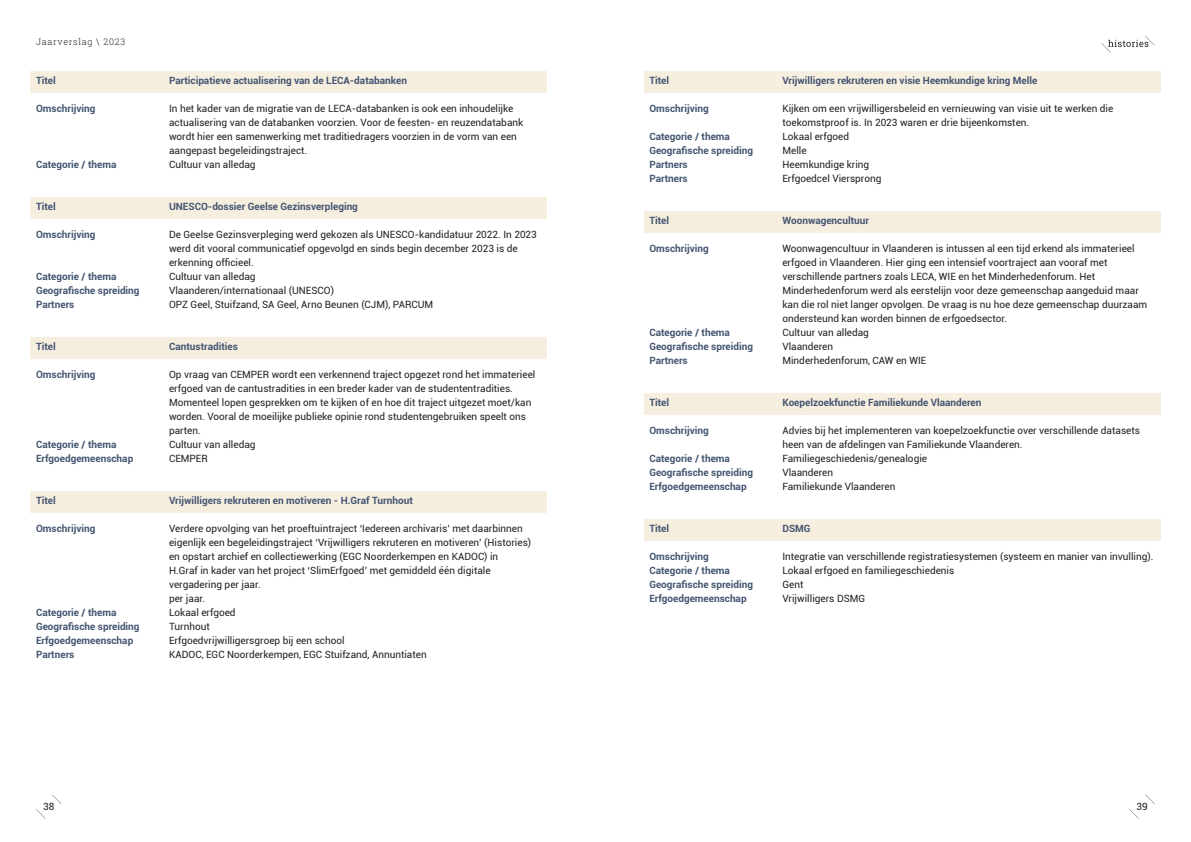
<style>
.page{position:relative;width:1191px;height:842px;background:#fff}
.page>*{position:absolute;margin:0;border:0;box-sizing:border-box;transform-origin:0 0}
.t1{font:10px/14px "Roboto";color:#231f20}
.Bijlagen_titel{font:700 10px "Roboto";color:#445571}
.t2{font:300 9px "Roboto Slab";letter-spacing:.08em;color:#231f20}
</style>
<div class="page">
<svg style="left:52px;top:795px;width:10px;height:9px"></svg>
<svg style="left:1145px;top:795px;width:10px;height:9px"></svg>
<svg style="left:36px;top:809px;width:10px;height:10px"></svg>
<svg style="left:1129px;top:809px;width:9px;height:9px"></svg>
<svg style="left:1101px;top:36px;width:53px;height:17px"></svg>
<div style="left:30px;top:71px;width:517px;height:21px;background:#f6eedf"></div>
<div style="left:30px;top:197px;width:517px;height:21px;background:#f6eedf"></div>
<div style="left:30px;top:337px;width:517px;height:21px;background:#f6eedf"></div>
<div style="left:30px;top:491px;width:517px;height:21px;background:#f6eedf"></div>
<div style="left:643px;top:71px;width:517px;height:21px;background:#f6eedf"></div>
<div style="left:643px;top:211px;width:517px;height:21px;background:#f6eedf"></div>
<div style="left:643px;top:393px;width:517px;height:21px;background:#f6eedf"></div>
<div style="left:643px;top:519px;width:517px;height:21px;background:#f6eedf"></div>
<p class="t2" style="left:36px;top:36px;width:91px">Jaarverslag \ 2023</p>
<p class="Bijlagen_titel" style="left:36px;top:73px;width:21px">Titel</p>
<p class="Bijlagen_titel" style="left:169px;top:73px;width:239px">Participatieve actualisering van de LECA-databanken</p>
<p class="Bijlagen_titel" style="left:36px;top:101px;width:61px">Omschrijving</p>
<p class="t1" style="left:169px;top:101px;width:356px">In het kader van de migratie van de LECA-databanken is ook een inhoudelijke actualisering van de databanken voorzien. Voor de feesten- en reuzendatabank wordt hier een samenwerking met traditiedragers voorzien in de vorm van een aangepast begeleidingstraject.</p>
<p class="Bijlagen_titel" style="left:36px;top:157px;width:82px">Categorie / thema</p>
<p class="t1" style="left:169px;top:157px;width:88px">Cultuur van alledag</p>
<p class="Bijlagen_titel" style="left:36px;top:199px;width:21px">Titel</p>
<p class="Bijlagen_titel" style="left:169px;top:199px;width:190px">UNESCO-dossier Geelse Gezinsverpleging</p>
<p class="Bijlagen_titel" style="left:36px;top:227px;width:61px">Omschrijving</p>
<p class="t1" style="left:169px;top:227px;width:369px">De Geelse Gezinsverpleging werd gekozen als UNESCO-kandidatuur 2022. In 2023 werd dit vooral communicatief opgevolgd en sinds begin december 2023 is de erkenning officieel.</p>
<p class="Bijlagen_titel" style="left:36px;top:269px;width:82px">Categorie / thema</p>
<p class="t1" style="left:169px;top:269px;width:88px">Cultuur van alledag</p>
<p class="Bijlagen_titel" style="left:36px;top:283px;width:105px">Geografische spreiding</p>
<p class="t1" style="left:169px;top:283px;width:166px">Vlaanderen/internationaal (UNESCO)</p>
<p class="Bijlagen_titel" style="left:36px;top:297px;width:40px">Partners</p>
<p class="t1" style="left:169px;top:297px;width:266px">OPZ Geel, Stuifzand, SA Geel, Arno Beunen (CJM), PARCUM</p>
<p class="Bijlagen_titel" style="left:36px;top:339px;width:21px">Titel</p>
<p class="Bijlagen_titel" style="left:169px;top:339px;width:70px">Cantustradities</p>
<p class="Bijlagen_titel" style="left:36px;top:367px;width:61px">Omschrijving</p>
<p class="t1" style="left:169px;top:367px;width:368px">Op vraag van CEMPER wordt een verkennend traject opgezet rond het immaterieel erfgoed van de cantustradities in een breder kader van de studententradities.<br>Momenteel lopen gesprekken om te kijken of en hoe dit traject uitgezet moet/kan worden. Vooral de moeilijke publieke opinie rond studentengebruiken speelt ons parten.</p>
<p class="Bijlagen_titel" style="left:36px;top:437px;width:82px">Categorie / thema</p>
<p class="t1" style="left:169px;top:437px;width:88px">Cultuur van alledag</p>
<p class="Bijlagen_titel" style="left:36px;top:451px;width:99px">Erfgoedgemeenschap</p>
<p class="t1" style="left:169px;top:451px;width:40px">CEMPER</p>
<p class="Bijlagen_titel" style="left:36px;top:493px;width:21px">Titel</p>
<p class="Bijlagen_titel" style="left:169px;top:493px;width:245px">Vrijwilligers rekruteren en motiveren - H.Graf Turnhout</p>
<p class="Bijlagen_titel" style="left:36px;top:521px;width:61px">Omschrijving</p>
<p class="t1" style="left:169px;top:521px;width:364px">Verdere opvolging van het proeftuintraject ‘Iedereen archivaris’ met daarbinnen eigenlijk een begeleidingstraject ‘Vrijwilligers rekruteren en motiveren’ (Histories) en opstart archief en collectiewerking (EGC Noorderkempen en KADOC) in<br>H.Graf in kader van het project ‘SlimErfgoed’ met gemiddeld één digitale vergadering per jaar.<br>per jaar.</p>
<p class="Bijlagen_titel" style="left:36px;top:605px;width:82px">Categorie / thema</p>
<p class="t1" style="left:169px;top:605px;width:68px">Lokaal erfgoed</p>
<p class="Bijlagen_titel" style="left:36px;top:619px;width:105px">Geografische spreiding</p>
<p class="t1" style="left:169px;top:619px;width:42px">Turnhout</p>
<p class="Bijlagen_titel" style="left:36px;top:633px;width:99px">Erfgoedgemeenschap</p>
<p class="t1" style="left:169px;top:633px;width:177px">Erfgoedvrijwilligersgroep bij een school</p>
<p class="Bijlagen_titel" style="left:36px;top:647px;width:40px">Partners</p>
<p class="t1" style="left:169px;top:647px;width:259px">KADOC, EGC Noorderkempen, EGC Stuifzand, Annuntiaten</p>
<p class="Bijlagen_titel" style="left:649px;top:73px;width:21px">Titel</p>
<p class="Bijlagen_titel" style="left:782px;top:73px;width:256px">Vrijwilligers rekruteren en visie Heemkundige kring Melle</p>
<p class="Bijlagen_titel" style="left:649px;top:101px;width:61px">Omschrijving</p>
<p class="t1" style="left:782px;top:101px;width:332px">Kijken om een vrijwilligersbeleid en vernieuwing van visie uit te werken die toekomstproof is. In 2023 waren er drie bijeenkomsten.</p>
<p class="Bijlagen_titel" style="left:649px;top:129px;width:82px">Categorie / thema</p>
<p class="t1" style="left:782px;top:129px;width:68px">Lokaal erfgoed</p>
<p class="Bijlagen_titel" style="left:649px;top:143px;width:105px">Geografische spreiding</p>
<p class="t1" style="left:782px;top:143px;width:26px">Melle</p>
<p class="Bijlagen_titel" style="left:649px;top:157px;width:40px">Partners</p>
<p class="t1" style="left:782px;top:157px;width:88px">Heemkundige kring</p>
<p class="Bijlagen_titel" style="left:649px;top:171px;width:40px">Partners</p>
<p class="t1" style="left:782px;top:171px;width:100px">Erfgoedcel Viersprong</p>
<p class="Bijlagen_titel" style="left:649px;top:213px;width:21px">Titel</p>
<p class="Bijlagen_titel" style="left:782px;top:213px;width:88px">Woonwagencultuur</p>
<p class="Bijlagen_titel" style="left:649px;top:241px;width:61px">Omschrijving</p>
<p class="t1" style="left:782px;top:241px;width:366px">Woonwagencultuur in Vlaanderen is intussen al een tijd erkend als immaterieel erfgoed in Vlaanderen. Hier ging een intensief voortraject aan vooraf met verschillende partners zoals LECA, WIE en het Minderhedenforum. Het Minderhedenforum werd als eerstelijn voor deze gemeenschap aangeduid maar kan die rol niet langer opvolgen. De vraag is nu hoe deze gemeenschap duurzaam ondersteund kan worden binnen de erfgoedsector.</p>
<p class="Bijlagen_titel" style="left:649px;top:325px;width:82px">Categorie / thema</p>
<p class="t1" style="left:782px;top:325px;width:88px">Cultuur van alledag</p>
<p class="Bijlagen_titel" style="left:649px;top:339px;width:105px">Geografische spreiding</p>
<p class="t1" style="left:782px;top:339px;width:52px">Vlaanderen</p>
<p class="Bijlagen_titel" style="left:649px;top:353px;width:40px">Partners</p>
<p class="t1" style="left:782px;top:353px;width:145px">Minderhedenforum, CAW en WIE</p>
<p class="Bijlagen_titel" style="left:649px;top:395px;width:21px">Titel</p>
<p class="Bijlagen_titel" style="left:782px;top:395px;width:200px">Koepelzoekfunctie Familiekunde Vlaanderen</p>
<p class="Bijlagen_titel" style="left:649px;top:423px;width:61px">Omschrijving</p>
<p class="t1" style="left:782px;top:423px;width:359px">Advies bij het implementeren van koepelzoekfunctie over verschillende datasets heen van de afdelingen van Familiekunde Vlaanderen.</p>
<p class="Bijlagen_titel" style="left:649px;top:451px;width:82px">Categorie / thema</p>
<p class="t1" style="left:782px;top:451px;width:146px">Familiegeschiedenis/genealogie</p>
<p class="Bijlagen_titel" style="left:649px;top:465px;width:105px">Geografische spreiding</p>
<p class="t1" style="left:782px;top:465px;width:52px">Vlaanderen</p>
<p class="Bijlagen_titel" style="left:649px;top:479px;width:99px">Erfgoedgemeenschap</p>
<p class="t1" style="left:782px;top:479px;width:115px">Familiekunde Vlaanderen</p>
<p class="Bijlagen_titel" style="left:649px;top:521px;width:21px">Titel</p>
<p class="Bijlagen_titel" style="left:782px;top:521px;width:30px">DSMG</p>
<p class="Bijlagen_titel" style="left:649px;top:549px;width:61px">Omschrijving</p>
<p class="t1" style="left:782px;top:549px;width:372px">Integratie van verschillende registratiesystemen (systeem en manier van invulling).</p>
<p class="Bijlagen_titel" style="left:649px;top:563px;width:82px">Categorie / thema</p>
<p class="t1" style="left:782px;top:563px;width:173px">Lokaal erfgoed en familiegeschiedenis</p>
<p class="Bijlagen_titel" style="left:649px;top:577px;width:105px">Geografische spreiding</p>
<p class="t1" style="left:782px;top:577px;width:23px">Gent</p>
<p class="Bijlagen_titel" style="left:649px;top:591px;width:99px">Erfgoedgemeenschap</p>
<p class="t1" style="left:782px;top:591px;width:84px">Vrijwilligers DSMG</p>
<p class="t1" style="left:43px;top:799px;width:13px">38</p>
<p class="t1" style="left:1136px;top:799px;width:13px">39</p>
</div>
